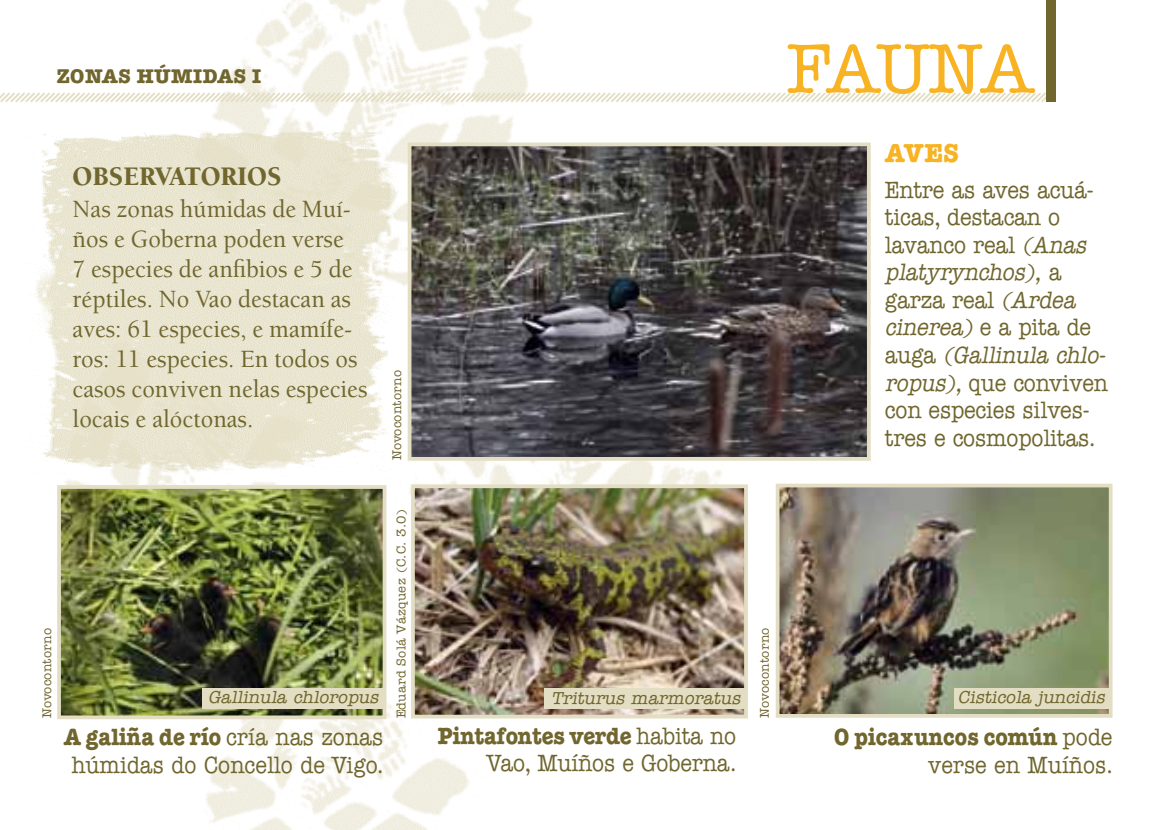
<style>
.page{position:relative;width:1170px;height:830px;background:#fff}
.page>*{position:absolute;margin:0;border:0;box-sizing:border-box;transform-origin:0 0}
.Titular{font:500 70px "American Typewriter";letter-spacing:-.03em;color:#f8b322}
.Título_Berkeley{font:900 27.5px "Berkeley";color:#70662e;scale:.95 1}
.Titulo_American{font:26.25px "American Typewriter Bold A";color:#f8b322;scale:.95 1}
.Texto_Berkeley{font:500 25.5px/30px "Berkeley";color:#70662e;scale:.95 1}
.Texto_American{font:500 23.75px/27.5px "American Typewriter";letter-spacing:-.005em;color:#70662e;scale:.9 1}
.Título_American_CB{font:500 23.75px/27.5px "American Typewriter";letter-spacing:.005em;color:#70662e;text-align:right;scale:.9 1}
.t1{font:20px "American Typewriter Bold A";letter-spacing:.03em;color:#70662e}
.Latín{font:italic 500 17.5px "American Typewriter";color:#70662e}
.Firma_foto{font:500 12.75px "American Typewriter";letter-spacing:.02em;color:#70662e}
.s1{font-style:italic}
.s2{font-family:"American Typewriter Bold A";font-weight:400}
</style>
<div class="page">
<img style="left:57px;top:0;width:844px;height:829px">
<svg style="left:0;top:90px;width:1056px;height:14px"></svg>
<div style="left:1046px;top:0;width:9px;height:102px;background:#70662e"></div>
<img style="left:412px;top:147px;width:453px;height:308px">
<div style="left:407px;top:142px;width:463px;height:318px;border:4px solid #e3dec3"></div>
<img style="left:28px;top:120px;width:381px;height:356px">
<img style="left:416px;top:489px;width:326px;height:224px">
<div style="left:411px;top:484px;width:336px;height:234px;border:4px solid #e3dec3"></div>
<img style="left:780px;top:488px;width:327px;height:224px">
<div style="left:775px;top:483px;width:337px;height:234px;border:4px solid #e3dec3"></div>
<img style="left:62px;top:490px;width:319px;height:223px">
<div style="left:57px;top:485px;width:329px;height:233px;border:4px solid #e3dec3"></div>
<div style="left:202px;top:688px;width:181px;height:20px;background:#e3dec3"></div>
<div style="left:544px;top:688px;width:201px;height:20px;background:#e3dec3"></div>
<div style="left:953px;top:688px;width:156px;height:20px;background:#e3dec3"></div>
<p class="t1" style="left:57px;top:65px;width:206px">ZONAS HÚMIDAS I</p>
<p class="Título_Berkeley" style="left:73px;top:161px;width:221px">OBSERVATORIOS</p>
<p class="Texto_Berkeley" style="left:73px;top:194px;width:312px">Nas zonas húmidas de Muí&shy;ños e Goberna poden verse<br>7 especies de anfibios e 5 de réptiles. No Vao destacan as aves: 61 especies, e mamífe&shy;ros: 11 especies. En todos os casos conviven nelas especies locais e alóctonas.</p>
<p class="Firma_foto" style="left:390px;top:460px;width:92px;rotate:-90deg">Novocontorno</p>
<p class="Titular" style="left:786px;top:30px;width:250px">FAUNA</p>
<p class="Titulo_American" style="left:884px;top:138px;width:80px">AVES</p>
<p class="Texto_American" style="left:884px;top:176px;width:251px">Entre as aves acuá&shy;ticas, destacan o lavanco real <span class="s1">(Anas platyrynchos),</span> a garza real <span class="s1">(Ardea cinerea)</span> e a p i t a d e<br>a u g a <span class="s1">(Gallinula chlo&shy;ropus),</span>que conviven con especies silves&shy;tres e cosmopolitas.</p>
<p class="Firma_foto" style="left:40px;top:718px;width:92px;rotate:-90deg">Novocontorno</p>
<p class="Firma_foto" style="left:394px;top:718px;width:210px;rotate:-90deg">Eduard Solá Vázquez (C.C. 3.0)</p>
<p class="Firma_foto" style="left:757px;top:717px;width:92px;rotate:-90deg">Novocontorno</p>
<p class="Latín" style="left:208px;top:687px;width:175px">Gallinula chloropus</p>
<p class="Latín" style="left:551px;top:687px;width:194px">Triturus marmoratus</p>
<p class="Latín" style="left:957px;top:687px;width:152px">Cisticola juncidis</p>
<p class="Título_American_CB" style="left:64px;top:723px;width:357px;text-align:center"><span class="s2">A galiña de río</span> cría nas zonas húmidas do Concello de Vigo.</p>
<p class="Título_American_CB" style="left:438px;top:721px;width:334px"><span class="s2">Pintafontes verde</span> habita no<br>Vao, Muíños e Goberna.</p>
<p class="Título_American_CB" style="left:834px;top:723px;width:312px"><span class="s2">O picaxuncos común</span> pode verse en Muíños.</p>
</div>
